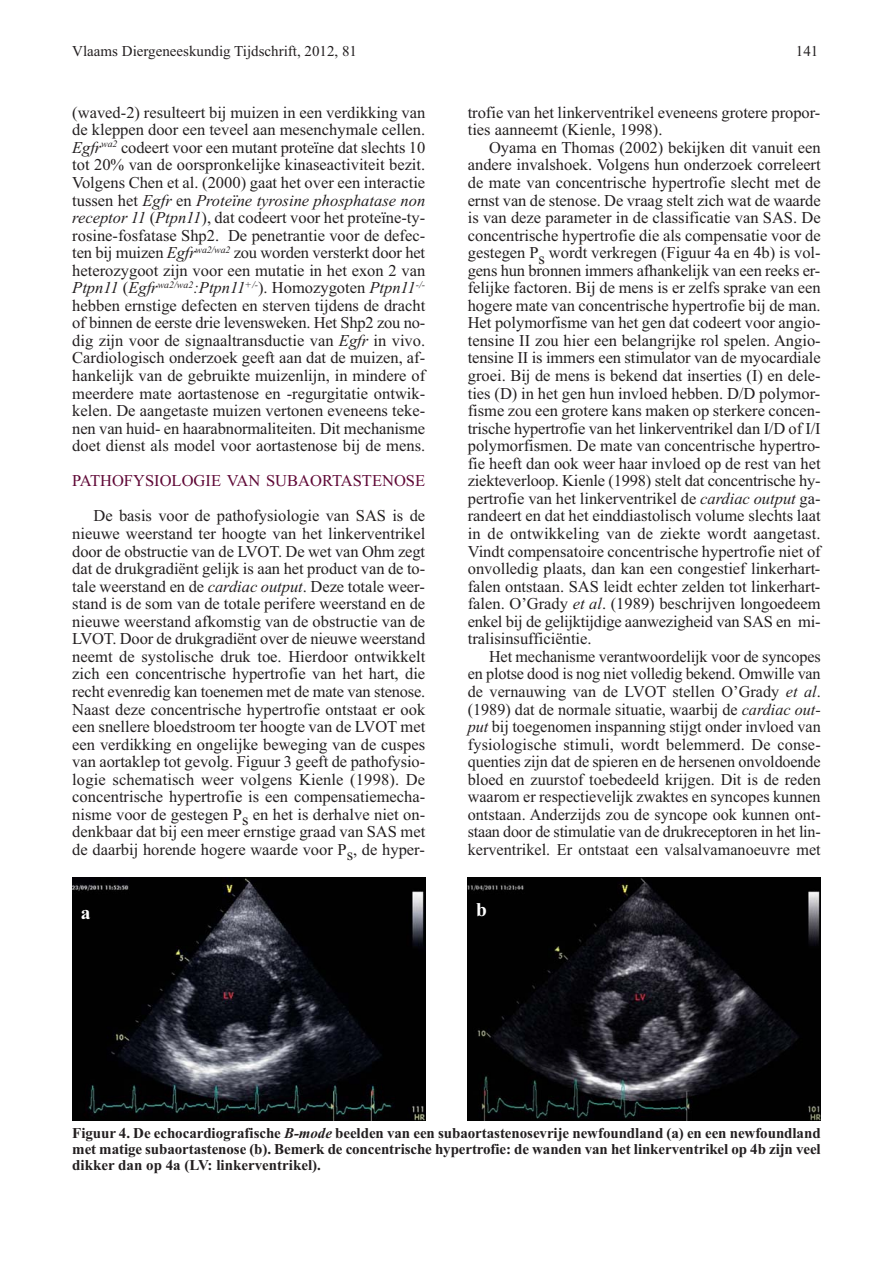
<style>
.page{position:relative;width:893px;height:1263px;background:#fff}
.page>*{position:absolute;margin:0;border:0;box-sizing:border-box;transform-origin:0 0}
.t1{font:700 19.5px "Times New Roman";color:#fff}
.t2{font:16.5px/17.5px "Times New Roman";color:#231f20;text-align:justify}
.t3{font:16.5px "Times New Roman";color:#5f0836}
.t4{font:700 15px/16.2px "Times New Roman";color:#231f20;text-align:justify}
.t5{font:15px "Times New Roman";color:#231f20}
.s1{font-style:italic}
</style>
<div class="page">
<img style="left:72px;top:877px;width:353px;height:244px">
<img style="left:468px;top:877px;width:353px;height:244px">
<p class="t5" style="left:72px;top:46px;width:286px">Vlaams Diergeneeskundig Tijdschrift, 2012, 81</p>
<p class="t5" style="left:796px;top:46px;width:24px">141</p>
<p class="t2" style="left:72px;top:105px;width:354px">(waved-2) resulteert bij muizen in een verdikking van de kleppen door een teveel aan mesenchymale cellen.<br><span class="s1">Egfr</span><sup>wa2</sup> codeert voor een mutant proteïne dat slechts 10 tot 20% van de oorspronkelijke kinaseactiviteit bezit.<br>Volgens Chen et al. (2000) gaat het over een interactie tussen het <span class="s1">Egfr</span> en <span class="s1">Proteïne tyrosine phosphatase non receptor 11</span> (<span class="s1">Ptpn11</span>), dat codeert voor het proteïne-ty&shy;rosine-fosfatase Shp2. De penetrantie voor de defec&shy;ten bij muizen <span class="s1">Egfr</span><sup>wa2/wa2</sup> zou worden versterkt door het heterozygoot zijn voor een mutatie in het exon 2 van <span class="s1">Ptpn11</span> (<span class="s1">Egfr</span><sup>wa2/wa2</sup><span class="s1">:Ptpn11</span><sup>+/-</sup>). Homozygoten <span class="s1">Ptpn11</span><sup>-/- </sup>hebben ernstige defecten en sterven tijdens de dracht of binnen de eerste drie levensweken. Het Shp2 zou no&shy;dig zijn voor de signaaltransductie van <span class="s1">Egfr</span> in vivo.<br>Cardiologisch onderzoek geeft aan dat de muizen, af&shy;hankelijk van de gebruikte muizenlijn, in mindere of meerdere mate aortastenose en -regurgitatie ontwik&shy;kelen. De aangetaste muizen vertonen eveneens teke&shy;nen van huid- en haarabnormaliteiten. Dit mechanisme doet dienst als model voor aortastenose bij de mens.</p>
<p class="t3" style="left:72px;top:475px;width:354px">PATHOFYSIOLOGIE VAN SUBAORTASTENOSE</p>
<p class="t2" style="left:72px;top:509px;width:354px;text-indent:21px">De basis voor de pathofysiologie van SAS is de nieuwe weerstand ter hoogte van het linkerventrikel door de obstructie van de LVOT. De wet van Ohm zegt dat de drukgradiënt gelijk is aan het product van de to&shy;tale weerstand en de <span class="s1">cardiac output</span>. Deze totale weer&shy;stand is de som van de totale perifere weerstand en de nieuwe weerstand afkomstig van de obstructie van de LVOT. Door de drukgradiënt over de nieuwe weerstand neemt de systolische druk toe. Hierdoor ontwikkelt zich een concentrische hypertrofie van het hart, die recht evenredig kan toenemen met de mate van stenose.<br>Naast deze concentrische hypertrofie ontstaat er ook een snellere bloedstroom ter hoogte van de LVOT met een verdikking en ongelijke beweging van de cuspes van aortaklep tot gevolg. Figuur 3 geeft de pathofysio&shy;logie schematisch weer volgens Kienle (1998). De concentrische hypertrofie is een compensatiemecha&shy;nisme voor de gestegen Ps en het is derhalve niet on&shy;denkbaar dat bij een meer ernstige graad van SAS met de daarbij horende hogere waarde voor Ps, de hyper-</p>
<p class="t2" style="left:468px;top:105px;width:354px">trofie van het linkerventrikel eveneens grotere propor&shy;ties aanneemt (Kienle, 1998).</p>
<p class="t2" style="left:468px;top:140px;width:354px;text-indent:21px">Oyama en Thomas (2002) bekijken dit vanuit een andere invalshoek. Volgens hun onderzoek correleert de mate van concentrische hypertrofie slecht met de ernst van de stenose. De vraag stelt zich wat de waarde is van deze parameter in de classificatie van SAS. De concentrische hypertrofie die als compensatie voor de gestegen Ps wordt verkregen (Figuur 4a en 4b) is vol&shy;gens hun bronnen immers afhankelijk van een reeks er&shy;felijke factoren. Bij de mens is er zelfs sprake van een hogere mate van concentrische hypertrofie bij de man.<br>Het polymorfisme van het gen dat codeert voor angio&shy;tensine II zou hier een belangrijke rol spelen. Angio&shy;tensine II is immers een stimulator van de myocardiale groei. Bij de mens is bekend dat inserties (I) en dele&shy;ties (D) in het gen hun invloed hebben. D/D polymor&shy;fisme zou een grotere kans maken op sterkere concen&shy;trische hypertrofie van het linkerventrikel dan I/D of I/I polymorfismen. De mate van concentrische hypertro&shy;fie heeft dan ook weer haar invloed op de rest van het ziekteverloop. Kienle (1998) stelt dat concentrische hy&shy;pertrofie van het linkerventrikel de <span class="s1">cardiac output</span> ga&shy;randeert en dat het einddiastolisch volume slechts laat in de ontwikkeling van de ziekte wordt aangetast.<br>Vindt compensatoire concentrische hypertrofie niet of onvolledig plaats, dan kan een congestief linkerhart&shy;falen ontstaan. SAS leidt echter zelden tot linkerhart&shy;falen. O’Grady <span class="s1">et al</span>. (1989) beschrijven longoedeem enkel bij de gelijktijdige aanwezigheid van SAS en mi&shy;tralisinsufficiëntie.</p>
<p class="t2" style="left:468px;top:649px;width:354px;text-indent:21px">Het mechanisme verantwoordelijk voor de syncopes en plotse dood is nog niet volledig bekend. Omwille van de vernauwing van de LVOT stellen O’Grady <span class="s1">et al</span>. (1989) dat de normale situatie, waarbij de <span class="s1">cardiac out&shy;put</span> bij toegenomen inspanning stijgt onder invloed van fysiologische stimuli, wordt belemmerd. De conse&shy;quenties zijn dat de spieren en de hersenen onvoldoende bloed en zuurstof toebedeeld krijgen. Dit is de reden waarom er respectievelijk zwaktes en syncopes kunnen ontstaan. Anderzijds zou de syncope ook kunnen ont&shy;staan door de stimulatie van de drukreceptoren in het lin&shy;kerventrikel. Er ontstaat een valsalvamanoeuvre met</p>
<p class="t1" style="left:81px;top:906px;width:11px">a</p>
<p class="t1" style="left:476px;top:903px;width:12px">b</p>
<p class="t4" style="left:72px;top:1126px;width:750px">Figuur 4. De echocardiografische <span class="s1">B-mode</span> beelden van een subaortastenosevrije newfoundland (a) en een newfoundland met matige subaortastenose (b). Bemerk de concentrische hypertrofie: de wanden van het linkerventrikel op 4b zijn veel dikker dan op 4a (LV: linkerventrikel).</p>
</div>
